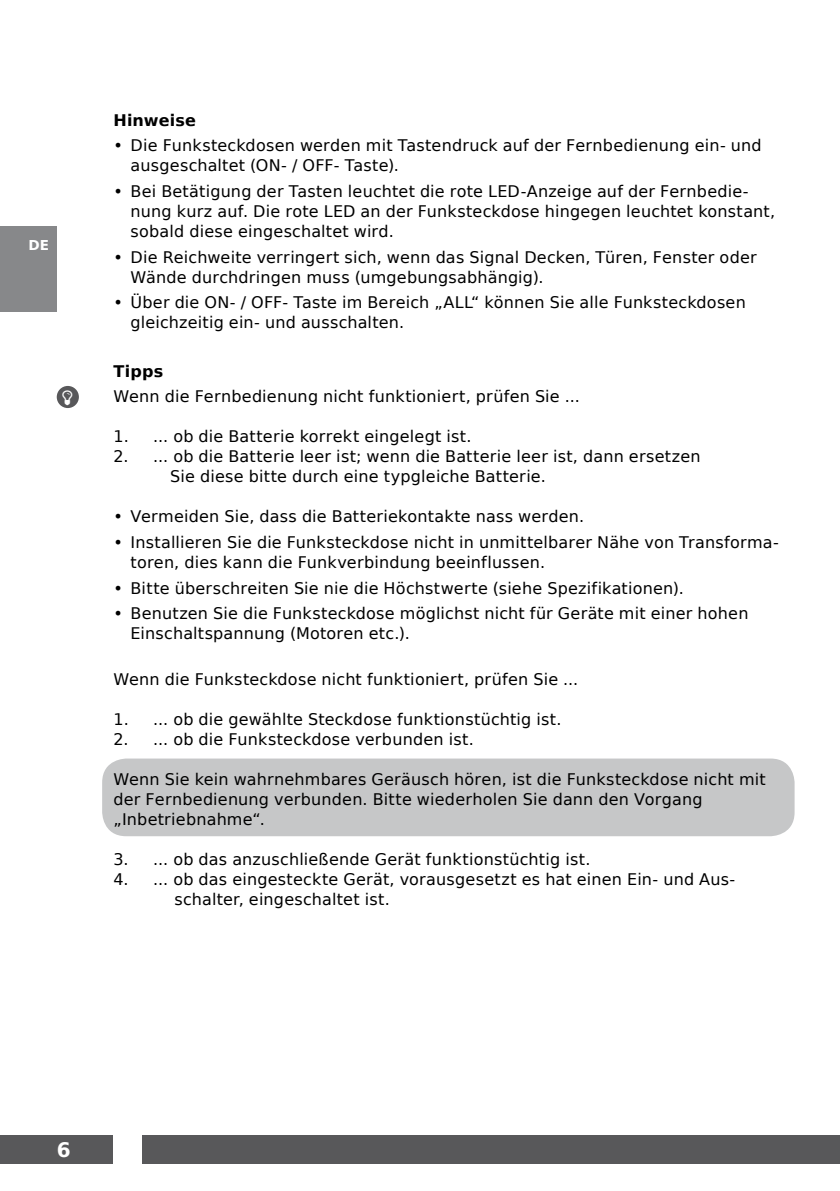
<style>
.page{position:relative;width:840px;height:1191px;background:#fff}
.page>*{position:absolute;margin:0;border:0;box-sizing:border-box;transform-origin:0 0}
.t1{font:700 20px "DejaVu Sans";color:#fff}
.t2{font:16px/20px "DejaVu Sans";letter-spacing:.01em;color:#000}
.t3{font:700 16px "DejaVu Sans";letter-spacing:.015em;color:#000}
.t4{font:700 13.6px "DejaVu Sans";color:#fff}
</style>
<div class="page">
<div style="left:0;top:1135px;width:839px;height:28px;background:#58585a"></div>
<div style="left:113px;top:1134px;width:29px;height:30px;background:#fff"></div>
<div style="left:102px;top:758px;width:692px;height:78px;background:#c6c7c8;border-radius:24px"></div>
<div style="left:57px;top:386px;width:22px;height:22px;background:#58585a;border-radius:50%"></div>
<div style="left:0;top:227px;width:57px;height:85px;background:#87888a"></div>
<p class="t4" style="left:28px;top:233px;width:22px">DE</p>
<p class="t3" style="left:113px;top:107px;width:84px">Hinweise</p>
<p class="t2" style="left:130px;top:135px;width:632px;text-indent:-17px">• Die Funksteckdosen werden mit Tastendruck auf der Fernbedienung ein- und ausgeschaltet (ON- / OFF- Taste).</p>
<p class="t2" style="left:130px;top:181px;width:645px;text-indent:-17px">• Bei Betätigung der Tasten leuchtet die rote LED-Anzeige auf der Fernbedie&shy;nung kurz auf. Die rote LED an der Funksteckdose hingegen leuchtet konstant, sobald diese eingeschaltet wird.</p>
<p class="t2" style="left:130px;top:247px;width:627px;text-indent:-17px">• Die Reichweite verringert sich, wenn das Signal Decken, Türen, Fenster oder<br>Wände durchdringen muss (umgebungsabhängig).</p>
<p class="t2" style="left:130px;top:292px;width:616px;text-indent:-17px">• Über die ON- / OFF- Taste im Bereich „ALL“ können Sie alle Funksteckdosen gleichzeitig ein- und ausschalten.</p>
<p class="t3" style="left:113px;top:358px;width:51px">Tipps</p>
<p class="t2" style="left:113px;top:386px;width:467px">Wenn die Fernbedienung nicht funktioniert, prüfen Sie ...</p>
<p class="t2" style="left:113px;top:426px;width:359px">1. ... ob die Batterie korrekt eingelegt ist.</p>
<p class="t2" style="left:170px;top:446px;width:531px;text-indent:-57px">2. ... ob die Batterie leer ist; wenn die Batterie leer ist, dann ersetzen<br>Sie diese bitte durch eine typgleiche Batterie.</p>
<p class="t2" style="left:113px;top:506px;width:472px">• Vermeiden Sie, dass die Batteriekontakte nass werden.</p>
<p class="t2" style="left:130px;top:532px;width:648px;text-indent:-17px">• Installieren Sie die Funksteckdose nicht in unmittelbarer Nähe von Transforma&shy;toren, dies kann die Funkverbindung beeinflussen.</p>
<p class="t2" style="left:113px;top:578px;width:571px">• Bitte überschreiten Sie nie die Höchstwerte (siehe Spezifikationen).</p>
<p class="t2" style="left:130px;top:603px;width:619px;text-indent:-17px">• Benutzen Sie die Funksteckdose möglichst nicht für Geräte mit einer hohen<br>Einschaltspannung (Motoren etc.).</p>
<p class="t2" style="left:113px;top:669px;width:466px">Wenn die Funksteckdose nicht funktioniert, prüfen Sie ...</p>
<p class="t2" style="left:113px;top:709px;width:449px">1. ... ob die gewählte Steckdose funktionstüchtig ist.</p>
<p class="t2" style="left:113px;top:729px;width:361px">2. ... ob die Funksteckdose verbunden ist.</p>
<p class="t2" style="left:113px;top:769px;width:653px">Wenn Sie kein wahrnehmbares Geräusch hören, ist die Funksteckdose nicht mit der Fernbedienung verbunden. Bitte wiederholen Sie dann den Vorgang „Inbetriebnahme“.</p>
<p class="t2" style="left:113px;top:849px;width:478px">3. ... ob das anzuschließende Gerät funktionstüchtig ist.</p>
<p class="t2" style="left:174px;top:869px;width:562px;text-indent:-61px">4. ... ob das eingesteckte Gerät, vorausgesetzt es hat einen Ein- und Aus&shy;schalter, eingeschaltet ist.</p>
<p class="t1" style="left:57px;top:1133px;width:15px">6</p>
</div>
